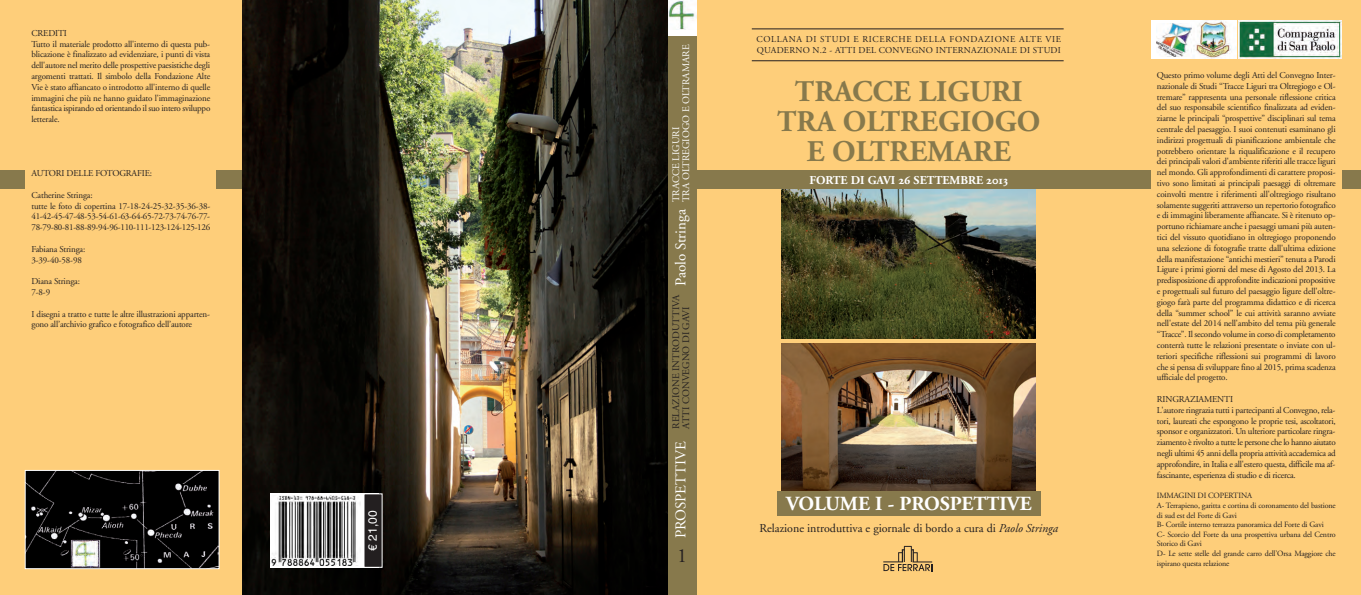
<style>
.page{position:relative;width:1361px;height:595px;background:#fece7a}
.page>*{position:absolute;margin:0;border:0;box-sizing:border-box;transform-origin:0 0}
.t1{font:30px/30px "Adobe Garamond Bold Os F";color:#87794c;text-align:center}
.t2{font:20px "Adobe Garamond Bold Os F";color:#fff}
.t3{font:20px "Adobe Garamond";color:#231f20}
.t4{font:15px "Adobe Garamond";color:#fff}
.t5{font:12px "Adobe Garamond";color:#231f20}
.t6{font:12px "Adobe Garamond Bold Os F";color:#fff}
.t7{font:12px "Helvetica";color:#fff}
.t8{font:10px/10px "Adobe Garamond";color:#231f20}
.t9{font:10px/10px "Adobe Garamond";color:#fff}
.t10{font:9px/10.8px "Adobe Garamond";letter-spacing:-.015em;color:#231f20}
.t11{font:9px/11px "Adobe Garamond";letter-spacing:.025em;color:#231f20}
.t12{font:8px/9.6px "Adobe Garamond";letter-spacing:-.015em;color:#231f20}
.s1{font-style:italic}
</style>
<div class="page">
<img style="left:782px;top:189px;width:254px;height:149px">
<img style="left:782px;top:344px;width:254px;height:147px">
<svg style="left:883px;top:546px;width:49px;height:25px"></svg>
<hr style="left:752px;top:61px;width:312px;height:1px;background:#231f20">
<hr style="left:752px;top:29px;width:312px;height:1px;background:#231f20">
<div style="left:0;top:170px;width:1361px;height:19px;background:#87794c"></div>
<div style="left:778px;top:491px;width:263px;height:25px;background:#87794c"></div>
<div style="left:668px;top:0;width:28px;height:36px;background:#fff"></div>
<div style="left:668px;top:36px;width:28px;height:559px;background:#87794c"></div>
<img style="left:668px;top:1px;width:27px;height:28px">
<img style="left:243px;top:0;width:425px;height:595px">
<div style="left:1151px;top:66px;width:190px;height:502px;background:#fece7a"></div>
<div style="left:26px;top:29px;width:190px;height:539px;background:#fece7a"></div>
<div style="left:1151px;top:21px;width:85px;height:38px;background:#fff"></div>
<img style="left:1191px;top:21px;width:41px;height:38px">
<img style="left:1239px;top:21px;width:103px;height:37px">
<img style="left:27px;top:472px;width:191px;height:95px">
<div style="left:25px;top:470px;width:195px;height:99px;border:1px solid #fff"></div>
<div style="left:270px;top:493px;width:109px;height:75px;background:#fff"></div>
<img style="left:270px;top:496px;width:90px;height:69px">
<div style="left:364px;top:494px;width:18px;height:73px;background:#231f20"></div>
<div style="left:363px;top:493px;width:20px;height:75px;border:1px solid #fff"></div>
<img style="left:1157px;top:23px;width:34px;height:34px">
<p class="t10" style="left:31px;top:28px;width:180px">CREDITI<br>Tutto il materiale prodotto all'interno di questa pub&shy;blicazione è finalizzato ad evidenziare, i punti di vista dell'autore nel merito delle prospettive paesistiche degli argomenti trattati. Il simbolo della Fondazione Alte Vie è stato affiancato o introdotto all'interno di quelle immagini che più ne hanno guidato l'immaginazione fantastica ispirando ed orientando il suo intero sviluppo letterale.</p>
<p class="t10" style="left:31px;top:169px;width:122px">AUTORI DELLE FOTOGRAFIE:</p>
<p class="t10" style="left:31px;top:190px;width:180px">Catherine Stringa:<br>tutte le foto di copertina 17-18-24-25-32-35-36-38- 41-42-45-47-48-53-54-61-63-64-65-72-73-74-76-77- 78-79-80-81-88-89-94-96-110-111-123-124-125-126</p>
<p class="t10" style="left:31px;top:244px;width:55px">Fabiana Stringa:<br>3-39-40-58-98</p>
<p class="t10" style="left:31px;top:277px;width:50px">Diana Stringa:<br>7-8-9</p>
<p class="t10" style="left:31px;top:309px;width:180px">I disegni a tratto e tutte le altre illustrazioni apparten&shy;gono all’archivio grafico e fotografico dell’autore</p>
<h3 class="t7" style="left:368px;top:551px;width:41px;rotate:-90deg">€ 21,00</h3>
<p class="t9" style="left:672px;top:202px;width:159px;rotate:-90deg">TRACCE LIGURI<br>TRA OLTREGIOGO E OLTRAMARE</p>
<h3 class="t4" style="left:675px;top:286px;width:78px;rotate:-90deg">Paolo Stringa</h3>
<p class="t8" style="left:672px;top:429px;width:136px;rotate:-90deg">RELAZIONE INTRODUTTIVA<br>ATTI CONVEGNO DI GAVI</p>
<h3 class="t4" style="left:675px;top:538px;width:99px;rotate:-90deg">PROSPETTIVE</h3>
<h2 class="t3" style="left:677px;top:548px;width:11px">1</h2>
<p class="t11" style="left:756px;top:34px;width:306px">COLLANA DI STUDI E RICERCHE DELLA FONDAZIONE ALTE VIE<br>QUADERNO N.2 - ATTI DEL CONVEGNO INTERNAZIONALE DI STUDI</p>
<h1 class="t1" style="left:777px;top:79px;width:265px">TRACCE LIGURI<br>TRA OLTREGIOGO<br>E OLTREMARE</h1>
<h3 class="t6" style="left:809px;top:175px;width:200px">FORTE DI GAVI 26 SETTEMBRE 2013</h3>
<h2 class="t2" style="left:786px;top:495px;width:247px">VOLUME I - PROSPETTIVE</h2>
<h3 class="t5" style="left:760px;top:523px;width:300px">Relazione introduttiva e giornale di bordo a cura di <span class="s1">Paolo Stringa</span></h3>
<p class="t10" style="left:1157px;top:71px;width:180px;text-align:justify">Questo primo volume degli Atti del Convegno Inter&shy;nazionale di Studi “Tracce Liguri tra Oltregiogo e Ol&shy;tremare” rappresenta una personale riflessione critica del suo responsabile scientifico finalizzata ad eviden&shy;ziarne le principali “prospettive” disciplinari sul tema centrale del paesaggio. I suoi contenuti esaminano gli indirizzi progettuali di pianificazione ambientale che potrebbero orientare la riqualificazione e il recupero dei principali valori d'ambiente riferiti alle tracce liguri nel mondo. Gli approfondimenti di carattere proposi&shy;tivo sono limitati ai principali paesaggi di oltremare coinvolti mentre i riferimenti all'oltregiogo risultano solamente suggeriti attraverso un repertorio fotografico e di immagini liberamente affiancate. Si è ritenuto op&shy;portuno richiamare anche i paesaggi umani più auten&shy;tici del vissuto quotidiano in oltregiogo proponendo una selezione di fotografie tratte dall'ultima edizione della manifestazione “antichi mestieri” tenuta a Parodi Ligure i primi giorni del mese di Agosto del 2013. La predisposizione di approfondite indicazioni propositive e progettuali sul futuro del paesaggio ligure dell'oltre&shy;giogo farà parte del programma didattico e di ricerca della “summer school” le cui attività saranno avviate nell'estate del 2014 nell'ambito del tema più generale “Tracce”. Il secondo volume in corso di completamento conterrà tutte le relazioni presentate o inviate con ul&shy;teriori specifiche riflessioni sui programmi di lavoro che si pensa di sviluppare fino al 2015, prima scadenza ufficiale del progetto.</p>
<p class="t10" style="left:1157px;top:395px;width:180px">RINGRAZIAMENTI<br>L'autore ringrazia tutti i partecipanti al Convegno, rela&shy;tori, laureati che espongono le proprie tesi, ascoltatori, sponsor e organizzatori. Un ulteriore particolare ringra&shy;ziamento è rivolto a tutte le persone che lo hanno aiutato negli ultimi 45 anni della propria attività accademica ad approfondire, in Italia e all'estero questa, difficile ma af&shy;fascinante, esperienza di studio e di ricerca.</p>
<p class="t12" style="left:1157px;top:492px;width:180px">IMMAGINI DI COPERTINA<br>A- Terrapieno, garitta e cortina di coronamento del bastione di sud est del Forte di Gavi<br>B- Cortile interno terrazza panoramica del Forte di Gavi<br>C- Scorcio del Forte da una prospettiva urbana del Centro Storico di Gavi<br>D- Le sette stelle del grande carro dell’Orsa Maggiore che ispirano questa relazione</p>
</div>
